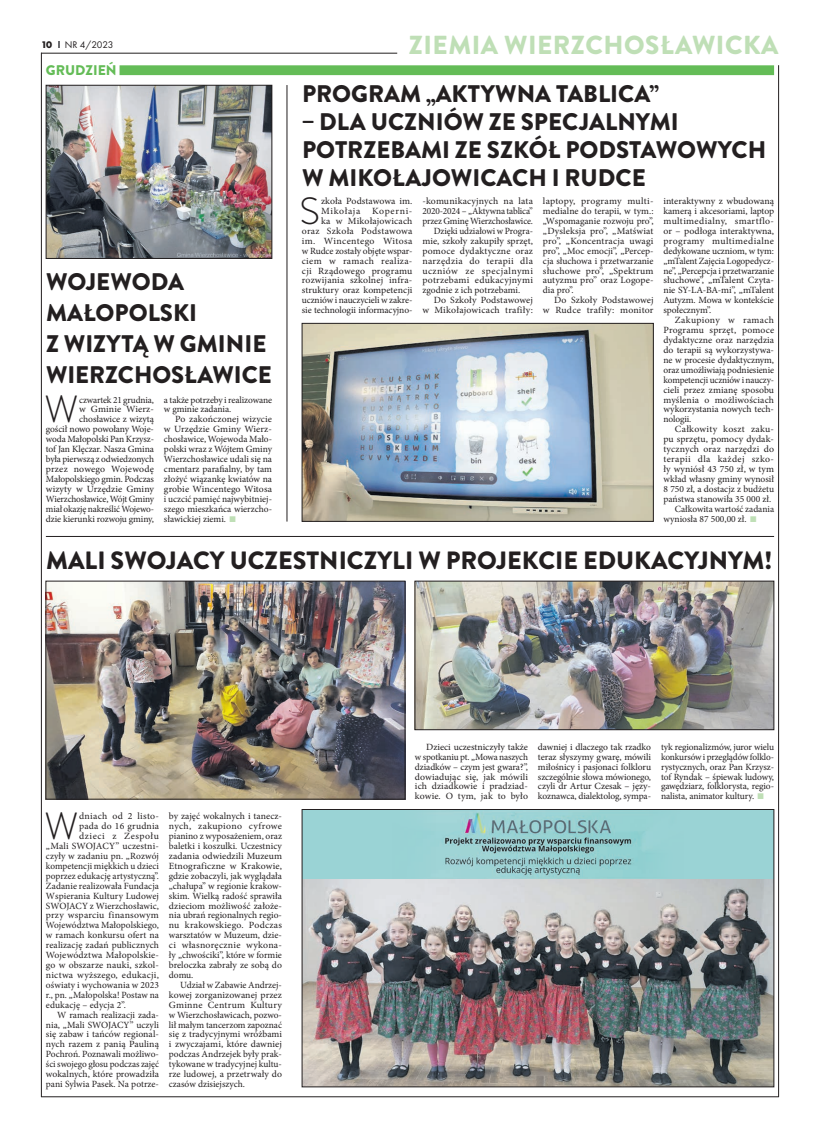
<style>
.page{position:relative;width:820px;height:1134px;background:#fff}
.page>*{position:absolute;margin:0;border:0;box-sizing:border-box;transform-origin:0 0}
.t1{font:300 37.8px "Brandon Grotesque";color:#231f20}
.t2{font:900 26px "Brandon Grotesque";letter-spacing:.02em;color:#bfdfb6}
.t3{font:900 25px "Brandon Grotesque";color:#231f20}
.t4{font:900 24px/31px "Brandon Grotesque";color:#231f20}
.t5{font:900 14px "Brandon Grotesque";color:#64bc57}
.t6{font:10px "Futura PT";letter-spacing:-.01em;color:#231f20}
.t7{font:9.5px/9.9px "Minion Pro";color:#231f20;text-align:justify}
.t8{font:9.5px "Minion Pro";letter-spacing:.025em;color:#231f20}
.t9{font:9.5px "Minion Pro";letter-spacing:.03em;color:#231f20}
.t10{font:9.5px "Minion Pro";letter-spacing:.02em;color:#231f20}
.t11{font:9.5px "Minion Pro";letter-spacing:.035em;color:#231f20}
.t12{font:9.5px "Minion Pro";letter-spacing:.04em;color:#231f20}
.t13{font:9.5px "Minion Pro";letter-spacing:.045em;color:#231f20}
.t14{font:9.5px "Minion Pro";letter-spacing:.05em;color:#231f20}
.s1{font-weight:700}
.s2{font-family:"Oswald";font-weight:800;font-size:7px;color:#bfdfb6}
</style>
<div class="page">
<img style="left:304px;top:325px;width:347px;height:195px">
<div style="left:302px;top:323px;width:351px;height:199px;border:1px solid #231f20"></div>
<img style="left:304px;top:879px;width:467px;height:206px">
<div style="left:302px;top:809px;width:471px;height:70px;background:#9ad3d5"></div>
<img style="left:434px;top:811px;width:216px;height:68px">
<div style="left:302px;top:809px;width:471px;height:278px;border:1px solid #231f20"></div>
<img style="left:48px;top:87px;width:222px;height:170px">
<div style="left:46px;top:85px;width:226px;height:174px;border:1px solid #231f20"></div>
<div style="left:119px;top:65px;width:654px;height:10px;background:#64bc57"></div>
<hr style="left:46px;top:536px;width:727px;height:1px;background:#231f20">
<hr style="left:286px;top:85px;width:1px;height:437px;background:#231f20">
<img style="left:48px;top:583px;width:355px;height:214px">
<div style="left:46px;top:581px;width:359px;height:218px;border:1px solid #231f20"></div>
<img style="left:416px;top:583px;width:355px;height:145px">
<div style="left:414px;top:581px;width:359px;height:149px;border:1px solid #231f20"></div>
<hr style="left:41px;top:53px;width:356px;height:1px;background:#231f20">
<hr style="left:778px;top:65px;width:1px;height:1032px;background:#231f20">
<hr style="left:41px;top:1096px;width:737px;height:1px;background:#231f20">
<hr style="left:41px;top:53px;width:1px;height:1044px;background:#231f20">
<p class="t6" style="left:41px;top:39px;width:74px"><span class="s1">10</span> NR 4/2023</p>
<h2 class="t2" style="left:408px;top:26px;width:371px">ZIEMIA WIERZCHOSŁAWICKA</h2>
<h3 class="t5" style="left:46px;top:60px;width:72px">GRUDZIEŃ</h3>
<h3 class="t4" style="left:46px;top:266px;width:227px">WOJEWODA<br>MAŁOPOLSKI<br>Z WIZYTĄ W GMINIE<br>WIERZCHOSŁAWICE</h3>
<h1 class="t1" style="left:44px;top:383px;width:35px">W</h1>
<p class="t7" style="left:46px;top:395px;width:110px;text-align:right">czwartek 21 grudnia,<br>w Gminie Wierz&shy;chosławice z wizytą<br>gościł nowo powołany Woje&shy;woda Małopolski Pan Krzysz&shy;tof Jan Klęczar. Nasza Gmina była pierwszą z odwiedzonych przez nowego Wojewodę<br>Małopolskiego gmin. Podczas wizyty w Urzędzie Gminy<br>Wierzchosławice, Wójt Gminy miał okazję nakreślić Wojewo&shy;dzie kierunki rozwoju gminy,</p>
<p class="t7" style="left:164px;top:395px;width:109px">a także potrzeby i realizowane w gminie zadania.</p>
<p class="t7" style="left:164px;top:414px;width:110px;text-indent:11px">Po zakończonej wizycie w Urzędzie Gminy Wierz&shy;chosławice, Wojewoda Mało&shy;polski wraz z Wójtem Gminy Wierzchosławice udali się na cmentarz parafialny, by tam złożyć wiązankę kwiatów na grobie Wincentego Witosa i uczcić pamięć najwybitniej&shy;szego mieszkańca wierzcho&shy;sławickiej ziemi. <span class="s2">I</span></p>
<h3 class="t4" style="left:302px;top:78px;width:358px">PROGRAM „AKTYWNA TABLICA”</h3>
<h3 class="t4" style="left:302px;top:108px;width:466px;line-height:28px">– DLA UCZNIÓW ZE SPECJALNYMI<br>POTRZEBAMI ZE SZKÓŁ PODSTAWOWYCH<br>W MIKOŁAJOWICACH I RUDCE</h3>
<h1 class="t1" style="left:299px;top:185px;width:22px">S</h1>
<p class="t7" style="left:302px;top:196px;width:112px;text-align:right">zkoła Podstawowa im.<br>Mikołaja Koperni-<br>ka w Mikołajowicach oraz Szkoła Podstawowa im. Wincentego Witosa w Rudce zostały objęte wspar&shy;ciem w ramach realiza&shy;cji Rządowego programu rozwijania szkolnej infra&shy;struktury oraz kompetencji uczniów i nauczycieli w zakre&shy;sie technologii informacyjno-</p>
<p class="t7" style="left:422px;top:196px;width:112px">-komunikacyjnych na lata</p>
<p class="t7" style="left:422px;top:206px;width:112px">2020-2024 – „Aktywna tablica”</p>
<p class="t7" style="left:422px;top:216px;width:112px">przez Gminę Wierzchosławice.</p>
<p class="t7" style="left:433px;top:226px;width:101px">Dzięki udziałowi w Progra-</p>
<p class="t7" style="left:422px;top:236px;width:112px">mie, szkoły zakupiły sprzęt,</p>
<p class="t10" style="left:422px;top:244px;width:112px">pomoce dydaktyczne oraz</p>
<p class="t11" style="left:422px;top:254px;width:112px">narzędzia do terapii dla</p>
<p class="t13" style="left:422px;top:264px;width:112px">uczniów ze specjalnymi</p>
<p class="t8" style="left:422px;top:274px;width:112px">potrzebami edukacyjnymi</p>
<p class="t7" style="left:422px;top:285px;width:99px">zgodnie z ich potrzebami.</p>
<p class="t7" style="left:433px;top:295px;width:101px">Do Szkoły Podstawowej</p>
<p class="t8" style="left:422px;top:304px;width:112px">w Mikołajowicach trafiły:</p>
<p class="t7" style="left:542px;top:196px;width:112px">laptopy, programy multi&shy;medialne do terapii, w tym.: „Wspomaganie rozwoju pro”, „Dysleksja pro”, „Matświat pro”, „Koncentracja uwagi pro”, „Moc emocji”, „Percep&shy;cja słuchowa i przetwarzanie słuchowe pro”, „Spektrum autyzmu pro” oraz Logope&shy;dia pro”.</p>
<p class="t7" style="left:542px;top:295px;width:112px;text-align:right">Do Szkoły Podstawowej<br>w Rudce trafiły: monitor</p>
<p class="t7" style="left:663px;top:196px;width:112px">interaktywny z wbudowaną kamerą i akcesoriami, laptop multimedialny, smartflo&shy;or – podłoga interaktywna, programy multimedialne dedykowane uczniom, w tym: „mTalent Zajęcia Logopedycz&shy;ne”, „Percepcja i przetwarzanie słuchowe”, „mTalent Czyta&shy;nie SY-LA-BA-mi”, „mTalent Autyzm. Mowa w kontekście społecznym”.</p>
<p class="t7" style="left:663px;top:315px;width:112px;text-indent:11px">Zakupiony w ramach Programu sprzęt, pomoce dydaktyczne oraz narzędzia do terapii są wykorzystywa&shy;ne w procesie dydaktycznym, oraz umożliwiają podniesienie kompetencji uczniów i nauczy&shy;cieli przez zmianę sposobu myślenia o możliwościach wykorzystania nowych tech&shy;nologii.</p>
<p class="t9" style="left:674px;top:423px;width:101px">Całkowity koszt zaku-</p>
<p class="t7" style="left:663px;top:434px;width:112px">pu sprzętu, pomocy dydak-</p>
<p class="t7" style="left:663px;top:444px;width:112px">tycznych oraz narzędzi do</p>
<p class="t12" style="left:663px;top:453px;width:112px">terapii dla każdej szko-</p>
<p class="t7" style="left:663px;top:464px;width:112px">ły wyniósł 43 750 zł, w tym</p>
<p class="t7" style="left:663px;top:474px;width:112px">wkład własny gminy wynosił</p>
<p class="t7" style="left:663px;top:484px;width:112px">8 750 zł, a dostacjz z budżetu</p>
<p class="t7" style="left:663px;top:494px;width:109px">państwa stanowiła 35 000 zł.</p>
<p class="t7" style="left:674px;top:504px;width:101px">Całkowita wartość zadania</p>
<p class="t7" style="left:663px;top:514px;width:96px">wyniosła 87 500,00 zł. <span class="s2">I</span></p>
<h3 class="t3" style="left:46px;top:542px;width:727px">MALI SWOJACY UCZESTNICZYLI W PROJEKCIE EDUKACYJNYM!</h3>
<h1 class="t1" style="left:44px;top:800px;width:35px">W</h1>
<p class="t9" style="left:79px;top:810px;width:81px">dniach od 2 listo-</p>
<p class="t7" style="left:79px;top:821px;width:81px">pada do 16 grudnia</p>
<p class="t14" style="left:79px;top:830px;width:81px">dzieci z Zespołu</p>
<p class="t7" style="left:46px;top:841px;width:114px">„Mali SWOJACY” uczestni-</p>
<p class="t7" style="left:46px;top:851px;width:114px">czyły w zadaniu pn. „Rozwój</p>
<p class="t7" style="left:46px;top:861px;width:114px">kompetencji miękkich u dzieci</p>
<p class="t7" style="left:46px;top:871px;width:114px">poprzez edukację artystyczną”.</p>
<p class="t7" style="left:46px;top:881px;width:115px">Zadanie realizowała Fundacja</p>
<p class="t7" style="left:46px;top:891px;width:114px">Wspierania Kultury Ludowej</p>
<p class="t7" style="left:46px;top:900px;width:114px">SWOJACY z Wierzchosławic,</p>
<p class="t8" style="left:46px;top:909px;width:114px">przy wsparciu finansowym</p>
<p class="t7" style="left:46px;top:920px;width:114px">Województwa Małopolskiego,</p>
<p class="t7" style="left:46px;top:930px;width:114px">w ramach konkursu ofert na</p>
<p class="t7" style="left:46px;top:940px;width:114px">realizację zadań publicznych</p>
<p class="t7" style="left:46px;top:950px;width:114px">Województwa Małopolskie-</p>
<p class="t7" style="left:46px;top:960px;width:114px">go w obszarze nauki, szkol-</p>
<p class="t8" style="left:46px;top:968px;width:114px">nictwa wyższego, edukacji,</p>
<p class="t7" style="left:46px;top:980px;width:114px">oświaty i wychowania w 2023</p>
<p class="t7" style="left:46px;top:990px;width:114px">r., pn. „Małopolska! Postaw na</p>
<p class="t7" style="left:46px;top:1000px;width:81px">edukację – edycja 2”.</p>
<p class="t7" style="left:57px;top:1010px;width:103px">W ramach realizacji zada-</p>
<p class="t7" style="left:46px;top:1019px;width:115px">nia, „Mali SWOJACY” uczyli</p>
<p class="t7" style="left:46px;top:1029px;width:114px">się zabaw i tańców regional-</p>
<p class="t7" style="left:46px;top:1039px;width:115px">nych razem z panią Pauliną</p>
<p class="t7" style="left:46px;top:1049px;width:114px">Pochroń. Poznawali możliwo-</p>
<p class="t7" style="left:46px;top:1059px;width:114px">ści swojego głosu podczas zajęć</p>
<p class="t7" style="left:46px;top:1069px;width:115px">wokalnych, które prowadziła</p>
<p class="t7" style="left:46px;top:1079px;width:114px">pani Sylwia Pasek. Na potrze-</p>
<p class="t7" style="left:169px;top:811px;width:115px">by zajęć wokalnych i tanecz&shy;nych, zakupiono cyfrowe pianino z wyposażeniem, oraz baletki i koszulki. Uczestnicy zadania odwiedzili Muzeum Etnograficzne w Krakowie, gdzie zobaczyli, jak wyglądała „chałupa” w regionie krakow&shy;skim. Wielką radość sprawiła dzieciom możliwość założe&shy;nia ubrań regionalnych regio&shy;nu krakowskiego. Podczas warsztatów w Muzeum, dzie&shy;ci własnoręcznie wykona&shy;ły „chwościki”, które w formie breloczka zabrały ze sobą do domu.</p>
<p class="t7" style="left:169px;top:980px;width:115px;text-indent:11px">Udział w Zabawie Andrzej&shy;kowej zorganizowanej przez Gminne Centrum Kultury w Wierzchosławicach, pozwo&shy;lił małym tancerzom zapoznać się z tradycyjnymi wróżbami i zwyczajami, które dawniej podczas Andrzejek były prak&shy;tykowane w tradycyjnej kultu&shy;rze ludowej, a przetrwały do czasów dzisiejszych.</p>
<p class="t7" style="left:415px;top:742px;width:114px;text-indent:11px">Dzieci uczestniczyły także w spotkaniu pt. „Mowa naszych dziadków – czym jest gwara?”, dowiadując się, jak mówili ich dziadkowie i pradziad&shy;kowie. O tym, jak to było</p>
<p class="t7" style="left:537px;top:742px;width:115px">dawniej i dlaczego tak rzadko teraz słyszymy gwarę, mówili miłośnicy i pasjonaci folkloru szczególnie słowa mówionego, czyli dr Artur Czesak – języ&shy;koznawca, dialektolog, sympa-</p>
<p class="t7" style="left:660px;top:742px;width:114px">tyk regionalizmów, juror wielu konkursów i przeglądów folklo&shy;rystycznych, oraz Pan Krzysz&shy;tof Ryndak – śpiewak ludowy, gawędziarz, folklorysta, regio&shy;nalista, animator kultury. <span class="s2">I</span></p>
</div>
